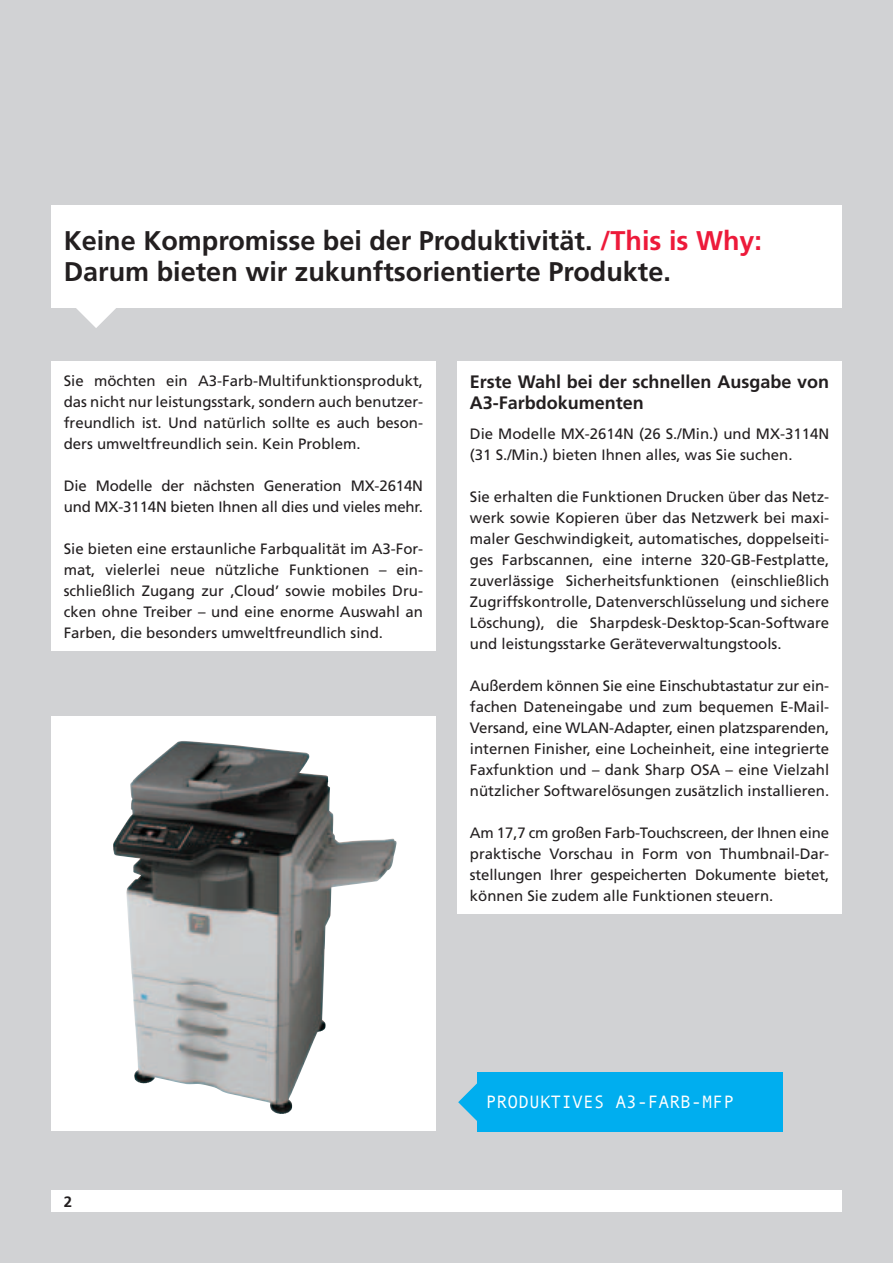
<style>
.page{position:relative;width:893px;height:1263px;background:#d1d2d4}
.page>*{position:absolute;margin:0;border:0;box-sizing:border-box;transform-origin:0 0}
.t1{font:700 27px/31.5px "Frutiger";color:#231f20}
.t2{font:700 18px/21px "Frutiger";color:#231f20}
.t3{font:18px "Andale Mono";color:#fff}
.t4{font:15px/21px "Frutiger";color:#231f20;text-align:justify}
.t5{font:700 15px "Frutiger";color:#231f20}
.s1{color:#ed1a3a}
</style>
<div class="page">
<div style="left:51px;top:1191px;width:791px;height:21px;background:#fff"></div>
<div style="left:51px;top:205px;width:791px;height:102px;background:#fff"></div>
<svg style="left:71px;top:307px;width:51px;height:21px"></svg>
<div style="left:51px;top:361px;width:385px;height:290px;background:#fff"></div>
<svg style="left:51px;top:717px;width:385px;height:414px;background:#cecece"></svg>
<img style="left:113px;top:741px;width:83px;height:343px">
<div style="left:457px;top:361px;width:385px;height:553px;background:#fff"></div>
<svg style="left:458px;top:1083px;width:19px;height:38px"></svg>
<div style="left:477px;top:1072px;width:305px;height:59px;background:#00aeef"></div>
<h1 class="t1" style="left:64px;top:224px;width:700px">Keine Kompromisse bei der Produktivität. <span class="s1">/This is Why:<br></span>Darum bieten wir zukunftsorientierte Produkte.</h1>
<p class="t4" style="left:64px;top:370px;width:361px">Sie möchten ein A3-Farb-Multifunktionsprodukt, das nicht nur leistungsstark, sondern auch benutzer&shy;freundlich ist. Und natürlich sollte es auch beson&shy;ders umweltfreundlich sein. Kein Problem.</p>
<p class="t4" style="left:64px;top:475px;width:361px">Die Modelle der nächsten Generation MX-2614N und MX-3114N bieten Ihnen all dies und vieles mehr.</p>
<p class="t4" style="left:64px;top:538px;width:361px">Sie bieten eine erstaunliche Farbqualität im A3-For&shy;mat, vielerlei neue nützliche Funktionen – ein&shy;schließlich Zugang zur ‚Cloud’ sowie mobiles Dru&shy;cken ohne Treiber – und eine enorme Auswahl an Farben, die besonders umweltfreundlich sind.</p>
<p class="t2" style="left:470px;top:371px;width:361px">Erste Wahl bei der schnellen Ausgabe von<br>A3-Farbdokumenten</p>
<p class="t4" style="left:470px;top:423px;width:361px">Die Modelle MX-2614N (26 S./Min.) und MX-3114N (31 S./Min.) bieten Ihnen alles, was Sie suchen.</p>
<p class="t4" style="left:470px;top:486px;width:361px">Sie erhalten die Funktionen Drucken über das Netz&shy;werk sowie Kopieren über das Netzwerk bei maxi&shy;maler Geschwindigkeit, automatisches, doppelseiti&shy;ges Farbscannen, eine interne 320-GB-Festplatte, zuverlässige Sicherheitsfunktionen (einschließlich Zugriffskontrolle, Datenverschlüsselung und sichere Löschung), die Sharpdesk-Desktop-Scan-Software und leistungsstarke Geräteverwaltungstools.</p>
<p class="t4" style="left:470px;top:675px;width:361px">Außerdem können Sie eine Einschubtastatur zur ein&shy;fachen Dateneingabe und zum bequemen E-Mail-Versand, eine WLAN-Adapter, einen platzsparenden, internen Finisher, eine Locheinheit, eine integrierte Faxfunktion und – dank Sharp OSA – eine Vielzahl nützlicher Softwarelösungen zusätzlich installieren.</p>
<p class="t4" style="left:470px;top:822px;width:361px">Am 17,7 cm großen Farb-Touchscreen, der Ihnen eine praktische Vorschau in Form von Thumbnail-Dar&shy;stellungen Ihrer gespeicherten Dokumente bietet, können Sie zudem alle Funktionen steuern.</p>
<p class="t5" style="left:64px;top:1193px;width:10px">2</p>
<p class="t3" style="left:486px;top:1090px;width:250px">PRODUKTIVES A3-FARB-MFP</p>
</div>
